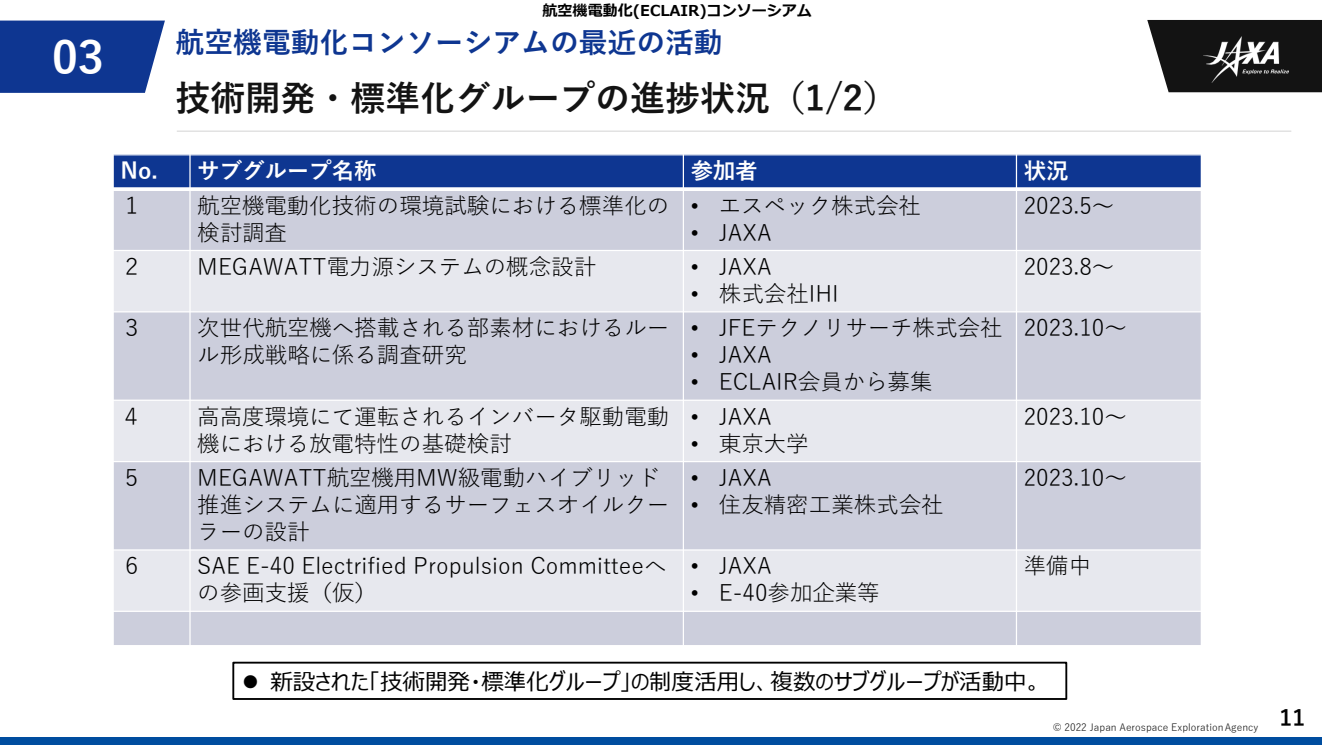
<style>
.page{position:relative;width:1322px;height:745px;background:#fff}
.page>*{position:absolute;margin:0;border:0;box-sizing:border-box;transform-origin:0 0}
.t1{font:700 45px "Yu Gothic";color:#fff}
.t2{font:700 35px "Yu Gothic";color:#131313}
.t3{font:700 28.75px "Yu Gothic";color:#0e3691}
.t4{font:22.5px/27px "Yu Gothic";color:#000}
.t5{font:22.5px "Meiryo UI";color:#000}
.t6{font:700 22.5px "Yu Gothic";letter-spacing:-.005em;color:#fff}
.t7{font:700 22.5px "Yu Gothic";color:#000}
.t8{font:700 15px "Meiryo";color:#000}
.t9{font:10px "Yu Gothic";color:#131313}
.s1{font-family:"Arial"}
</style>
<div class="page">
<div style="left:0;top:736px;width:1321px;height:8px;background:#004d9f"></div>
<hr style="left:177px;top:130px;width:1114px;height:2px;background:#dcdcdc">
<svg style="left:1147px;top:20px;width:174px;height:72px;background:#282828"></svg>
<img style="left:1203px;top:36px;width:85px;height:46px">
<svg style="left:0;top:21px;width:165px;height:72px;background:#1d4297"></svg>
<div style="left:113px;top:155px;width:77px;height:34px;background:#0e3691"></div>
<div style="left:190px;top:155px;width:493px;height:34px;background:#0e3691"></div>
<div style="left:683px;top:155px;width:333px;height:34px;background:#0e3691"></div>
<div style="left:1016px;top:155px;width:185px;height:34px;background:#0e3691"></div>
<div style="left:113px;top:189px;width:77px;height:61px;background:#cccedc"></div>
<div style="left:190px;top:189px;width:493px;height:61px;background:#cccedc"></div>
<div style="left:683px;top:189px;width:333px;height:61px;background:#cccedc"></div>
<div style="left:1016px;top:189px;width:185px;height:61px;background:#cccedc"></div>
<div style="left:113px;top:250px;width:77px;height:62px;background:#e7e8ee"></div>
<div style="left:190px;top:250px;width:493px;height:62px;background:#e7e8ee"></div>
<div style="left:683px;top:250px;width:333px;height:62px;background:#e7e8ee"></div>
<div style="left:1016px;top:250px;width:185px;height:62px;background:#e7e8ee"></div>
<div style="left:113px;top:312px;width:77px;height:88px;background:#cccedc"></div>
<div style="left:190px;top:312px;width:493px;height:88px;background:#cccedc"></div>
<div style="left:683px;top:312px;width:333px;height:88px;background:#cccedc"></div>
<div style="left:1016px;top:312px;width:185px;height:88px;background:#cccedc"></div>
<div style="left:113px;top:400px;width:77px;height:61px;background:#e7e8ee"></div>
<div style="left:190px;top:400px;width:493px;height:61px;background:#e7e8ee"></div>
<div style="left:683px;top:400px;width:333px;height:61px;background:#e7e8ee"></div>
<div style="left:1016px;top:400px;width:185px;height:61px;background:#e7e8ee"></div>
<div style="left:113px;top:461px;width:77px;height:89px;background:#cccedc"></div>
<div style="left:190px;top:461px;width:493px;height:89px;background:#cccedc"></div>
<div style="left:683px;top:461px;width:333px;height:89px;background:#cccedc"></div>
<div style="left:1016px;top:461px;width:185px;height:89px;background:#cccedc"></div>
<div style="left:113px;top:550px;width:77px;height:61px;background:#e7e8ee"></div>
<div style="left:190px;top:550px;width:493px;height:61px;background:#e7e8ee"></div>
<div style="left:683px;top:550px;width:333px;height:61px;background:#e7e8ee"></div>
<div style="left:1016px;top:550px;width:185px;height:61px;background:#e7e8ee"></div>
<div style="left:113px;top:611px;width:77px;height:34px;background:#cccedc"></div>
<div style="left:190px;top:611px;width:493px;height:34px;background:#cccedc"></div>
<div style="left:683px;top:611px;width:333px;height:34px;background:#cccedc"></div>
<div style="left:1016px;top:611px;width:185px;height:34px;background:#cccedc"></div>
<hr style="left:189px;top:154px;width:2px;height:492px;background:#fff">
<hr style="left:682px;top:154px;width:2px;height:492px;background:#fff">
<hr style="left:1015px;top:154px;width:1px;height:492px;background:#fff">
<svg style="left:114px;top:187px;width:1086px;height:4px;background:#eff1f7"></svg>
<hr style="left:112px;top:250px;width:1089px;height:1px;background:#fff">
<hr style="left:112px;top:311px;width:1089px;height:1px;background:#fff">
<hr style="left:112px;top:399px;width:1089px;height:2px;background:#fff">
<hr style="left:112px;top:461px;width:1089px;height:1px;background:#fff">
<hr style="left:112px;top:549px;width:1089px;height:1px;background:#fff">
<hr style="left:112px;top:610px;width:1089px;height:2px;background:#fff">
<hr style="left:112px;top:154px;width:2px;height:492px;background:#fff">
<hr style="left:1200px;top:154px;width:1px;height:492px;background:#fff">
<div style="left:232px;top:661px;width:835px;height:38px;border:2px solid #000"></div>
<p class="t1" style="left:52px;top:32px;width:53px">03</p>
<p class="t8" style="left:542px;top:0;width:271px">航空機電動化(ECLAIR)コンソーシアム</p>
<p class="t3" style="left:176px;top:26px;width:548px">航空機電動化コンソーシアムの最近の活動</p>
<h2 class="t2" style="left:176px;top:78px;width:723px">技術開発・標準化グループの進捗状況（1/2）</h2>
<p class="t6" style="left:120px;top:158px;width:39px">No.</p>
<p class="t6" style="left:197px;top:158px;width:181px">サブグループ名称</p>
<p class="t6" style="left:690px;top:158px;width:69px">参加者</p>
<p class="t6" style="left:1023px;top:158px;width:46px">状況</p>
<p class="t4" style="left:120px;top:189px;width:24px">１</p>
<p class="t4" style="left:197px;top:189px;width:473px">航空機電動化技術の環境試験における標準化の検討調査</p>
<p class="t4" style="left:690px;top:189px;width:232px"><span class="s1">•</span> エスペック株式会社</p>
<p class="t4" style="left:1023px;top:189px;width:92px">2023.5～</p>
<p class="t4" style="left:690px;top:216px;width:82px"><span class="s1">•</span> JAXA</p>
<p class="t4" style="left:120px;top:250px;width:24px">２</p>
<p class="t4" style="left:197px;top:250px;width:400px">MEGAWATT電力源システムの概念設計</p>
<p class="t4" style="left:690px;top:250px;width:82px"><span class="s1">•</span> JAXA</p>
<p class="t4" style="left:690px;top:277px;width:149px"><span class="s1">•</span> 株式会社IHI</p>
<p class="t4" style="left:120px;top:311px;width:24px">３</p>
<p class="t4" style="left:197px;top:311px;width:473px">次世代航空機へ搭載される部素材におけるルール形成戦略に係る調査研究</p>
<p class="t4" style="left:690px;top:311px;width:313px"><span class="s1">•</span> JFEテクノリサーチ株式会社</p>
<p class="t4" style="left:690px;top:338px;width:82px"><span class="s1">•</span> JAXA</p>
<p class="t4" style="left:690px;top:365px;width:243px"><span class="s1">•</span> ECLAIR会員から募集</p>
<p class="t4" style="left:120px;top:400px;width:24px">４</p>
<p class="t4" style="left:197px;top:400px;width:473px">高高度環境にて運転されるインバータ駆動電動機における放電特性の基礎検討</p>
<p class="t4" style="left:690px;top:400px;width:82px"><span class="s1">•</span> JAXA</p>
<p class="t4" style="left:690px;top:427px;width:119px"><span class="s1">•</span> 東京大学</p>
<p class="t4" style="left:120px;top:461px;width:24px">５</p>
<p class="t4" style="left:197px;top:461px;width:473px">MEGAWATT航空機用MW級電動ハイブリッド推進システムに適用するサーフェスオイルクーラーの設計</p>
<p class="t4" style="left:690px;top:461px;width:82px"><span class="s1">•</span> JAXA</p>
<p class="t4" style="left:690px;top:488px;width:254px"><span class="s1">•</span> 住友精密工業株式会社</p>
<p class="t4" style="left:120px;top:549px;width:24px">６</p>
<p class="t4" style="left:197px;top:549px;width:471px">SAE E-40 Electrified Propulsion Committeeへの参画支援（仮）</p>
<p class="t4" style="left:690px;top:549px;width:82px"><span class="s1">•</span> JAXA</p>
<p class="t4" style="left:690px;top:576px;width:190px"><span class="s1">•</span> E-40参加企業等</p>
<p class="t4" style="left:1023px;top:250px;width:92px">2023.8～</p>
<p class="t4" style="left:1023px;top:311px;width:105px">2023.10～</p>
<p class="t4" style="left:1023px;top:400px;width:105px">2023.10～</p>
<p class="t4" style="left:1023px;top:461px;width:105px">2023.10～</p>
<p class="t4" style="left:1023px;top:549px;width:69px">準備中</p>
<p class="t5" style="left:242px;top:665px;width:800px">● 新設された「技術開発・標準化グループ」の制度活用し、複数のサブグループが活動中。</p>
<p class="t9" style="left:1052px;top:718px;width:207px">© 2022 Japan Aerospace ExplorationAgency</p>
<p class="t7" style="left:1279px;top:704px;width:27px">11</p>
</div>
